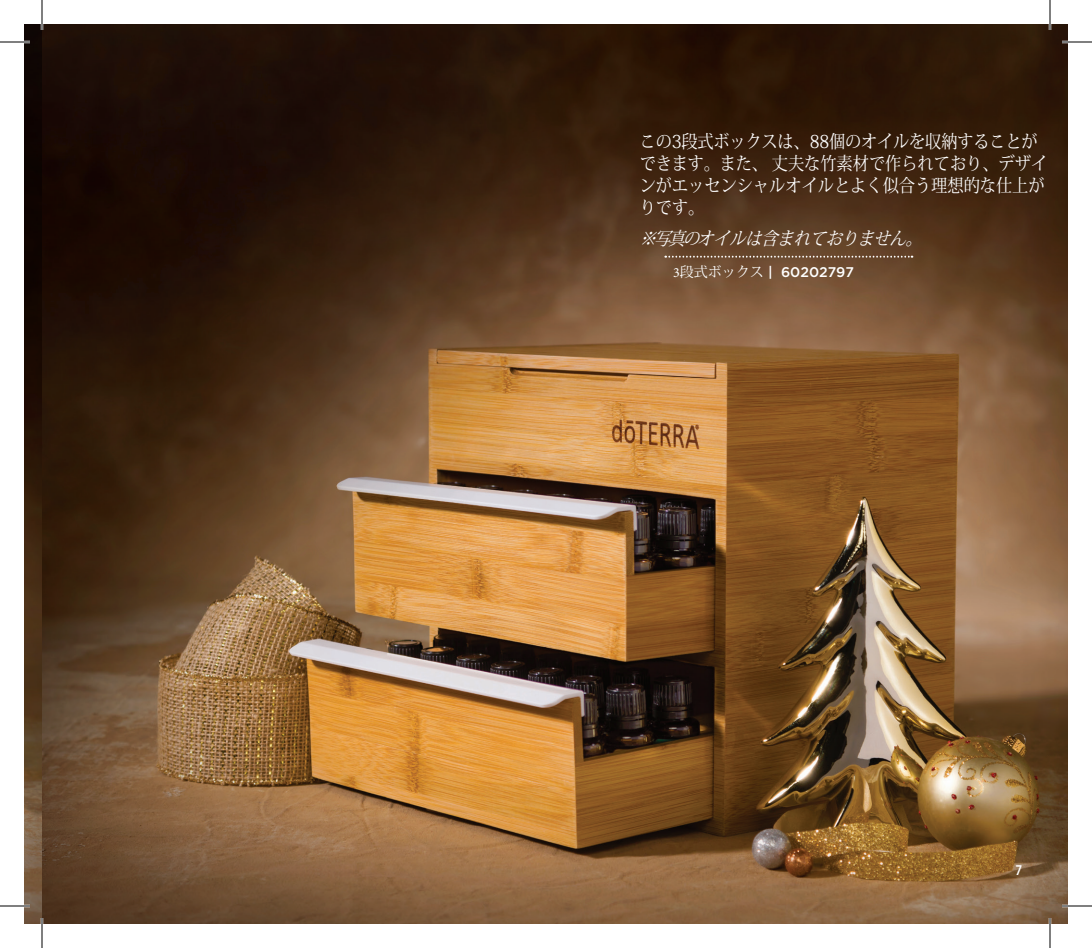
<style>
.page{position:relative;width:1092px;height:948px;background:#fff}
.page>*{position:absolute;margin:0;border:0;box-sizing:border-box;transform-origin:0 0}
.t1{font:18px/22px "Koz Min Pr 6 N";color:#fff;scale:.9 1}
.t2{font:italic 18px "Koz Min Pr 6 N";color:#fff;scale:.9 1}
.t3{font:500 14px "Gotham";color:#fff}
.t4{font:500 14px "Gotham Narrow";color:#fff;scale:.9 1}
.s1{font-family:"Minion Pro";font-weight:400}
.s2{font-family:"Koz Min Pr 6 N";font-weight:400}
</style>
<div class="page">
<img style="left:24px;top:24px;width:1044px;height:900px">
<svg style="left:665px;top:256px;width:248px;height:2px"></svg>
<hr style="left:0;top:41px;width:30px;height:2px;background:#fff">
<hr style="left:1062px;top:41px;width:30px;height:2px;background:#fff">
<hr style="left:0;top:905px;width:30px;height:2px;background:#fff">
<hr style="left:1062px;top:905px;width:30px;height:2px;background:#fff">
<hr style="left:41px;top:0;width:2px;height:30px;background:#fff">
<hr style="left:41px;top:918px;width:2px;height:30px;background:#fff">
<hr style="left:1049px;top:0;width:2px;height:30px;background:#fff">
<hr style="left:1049px;top:918px;width:2px;height:30px;background:#fff">
<hr style="left:0;top:42px;width:30px;height:1px;background:#000">
<hr style="left:1062px;top:42px;width:30px;height:1px;background:#000">
<hr style="left:0;top:906px;width:30px;height:1px;background:#000">
<hr style="left:1062px;top:906px;width:30px;height:1px;background:#000">
<hr style="left:42px;top:0;width:1px;height:30px;background:#000">
<hr style="left:42px;top:918px;width:1px;height:30px;background:#000">
<hr style="left:1050px;top:0;width:1px;height:30px;background:#000">
<hr style="left:1050px;top:918px;width:1px;height:30px;background:#000">
<p class="t1" style="left:640px;top:131px;width:454px">この3段式ボックスは、88個のオイルを収納することができます。また、丈夫な竹素材で作られており、デザインがエッセンシャルオイルとよく似合う理想的な仕上がりです。</p>
<p class="t2" style="left:640px;top:228px;width:324px">※写真のオイルは含まれておりません。</p>
<p class="t3" style="left:673px;top:262px;width:182px"><span class="s1">3</span><span class="s2">段式ボックス</span> | 60202797</p>
<p class="t4" style="left:1015px;top:861px;width:9px">7</p>
</div>
